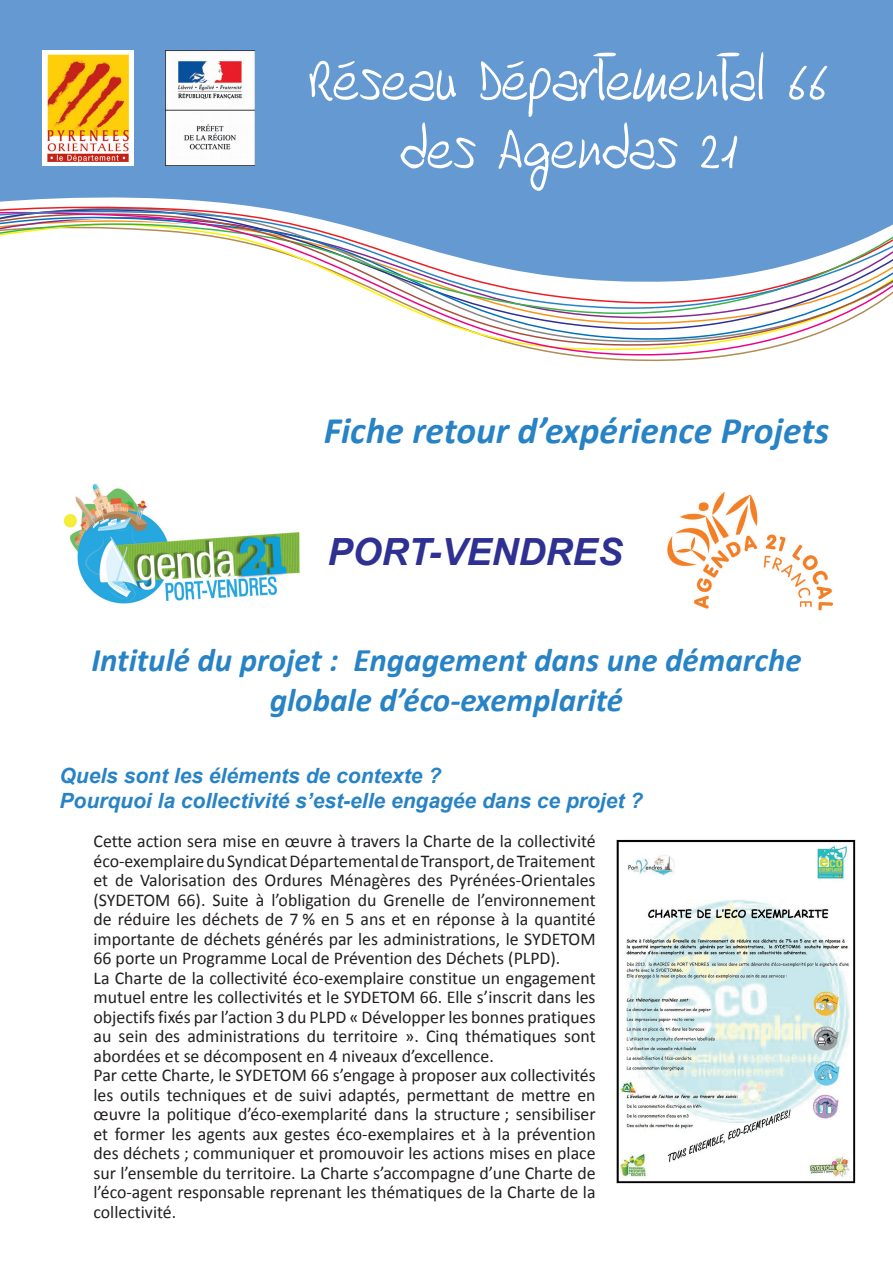
<style>
.page{position:relative;width:893px;height:1263px;background:#fff}
.page>*{position:absolute;margin:0;border:0;box-sizing:border-box;transform-origin:0 0}
.t1{font:57px/68.4px "Graziano";color:#fff;text-align:center}
.t2{font:italic 700 37.5px "Calibri";color:#2783c5}
.t3{font:italic 700 37.5px "Arial";color:#2e3092}
.t4{font:italic 700 33px/39.6px "Calibri";color:#2783c5;text-align:center}
.t5{font:italic 700 21px/25.2px "Arial";color:#2783c5}
.t6{font:18px/19.5px "Calibri";color:#231f20}
</style>
<div class="page">
<svg style="left:422px;top:315px;width:437px;height:47px"></svg>
<img style="left:361px;top:287px;width:532px;height:28px">
<svg style="left:0;top:0;width:893px;height:287px;background:#7da6d4"></svg>
<img style="left:166px;top:51px;width:89px;height:114px">
<img style="left:43px;top:51px;width:90px;height:114px">
<img style="left:617px;top:840px;width:238px;height:343px">
<img style="left:64px;top:483px;width:236px;height:121px">
<img style="left:667px;top:491px;width:167px;height:120px">
<h1 class="t1" style="left:308px;top:46px;width:522px">Réseau Départemental 66 des Agendas 21</h1>
<h2 class="t2" style="left:324px;top:408px;width:507px">Fiche retour d’expérience Projets</h2>
<h2 class="t3" style="left:327px;top:527px;width:297px">PORT-VENDRES</h2>
<h3 class="t4" style="left:91px;top:639px;width:712px">Intitulé du projet : Engagement dans une démarche globale d’éco-exemplarité</h3>
<p class="t5" style="left:60px;top:764px;width:585px">Quels sont les éléments de contexte ?<br>Pourquoi la collectivité s’est-elle engagée dans ce projet ?</p>
<p class="t6" style="left:94px;top:830px;width:504px">Cette action sera mise en œuvre à travers la Charte de la collectivité éco-exemplaire du Syndicat Départemental de Transport, de Traitement et de Valorisation des Ordures Ménagères des Pyrénées-Orientales (SYDETOM 66). Suite à l’obligation du Grenelle de l’environnement de réduire les déchets de 7 % en 5 ans et en réponse à la quantité importante de déchets générés par les administrations, le SYDETOM 66 porte un Programme Local de Prévention des Déchets (PLPD).<br>La Charte de la collectivité éco-exemplaire constitue un engagement mutuel entre les collectivités et le SYDETOM 66. Elle s’inscrit dans les objectifs fixés par l’action 3 du PLPD « Développer les bonnes pratiques au sein des administrations du territoire ». Cinq thématiques sont abordées et se décomposent en 4 niveaux d’excellence.<br>Par cette Charte, le SYDETOM 66 s’engage à proposer aux collectivités les outils techniques et de suivi adaptés, permettant de mettre en œuvre la politique d’éco-exemplarité dans la structure ; sensibiliser et former les agents aux gestes éco-exemplaires et à la prévention des déchets ; communiquer et promouvoir les actions mises en place sur l’ensemble du territoire. La Charte s’accompagne d’une Charte de l’éco-agent responsable reprenant les thématiques de la Charte de la collectivité.</p>
</div>
